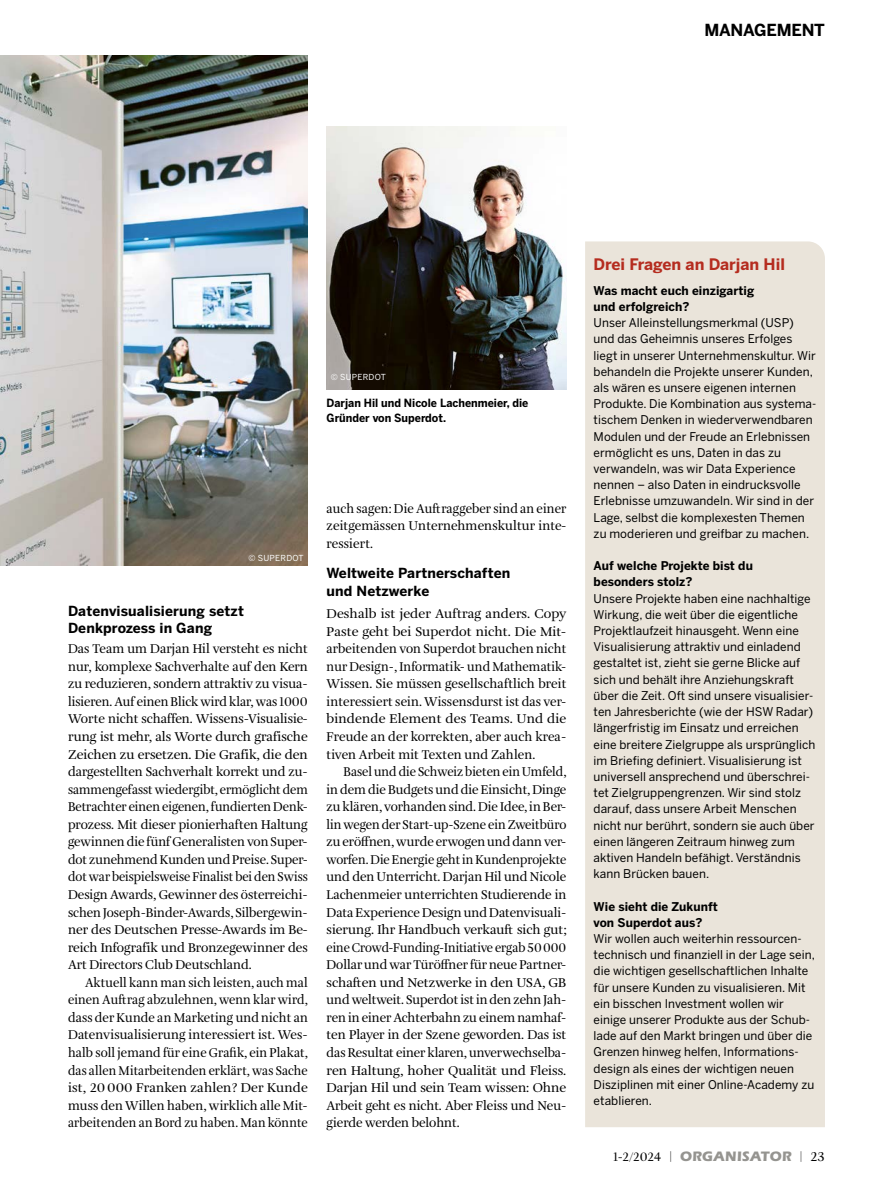
<style>
.page{position:relative;width:893px;height:1191px;background:#fff}
.page>*{position:absolute;margin:0;border:0;box-sizing:border-box;transform-origin:0 0}
.t1{font:700 16.5px "Benton Sans";letter-spacing:-.015em;color:#000}
.t2{font:700 15.75px "Benton Sans";color:#b52c1f}
.t3{font:700 13.8px/17.5px "Benton Sans";letter-spacing:.01em;color:#000}
.t4{font:13.5px "Eras Bold ITC";letter-spacing:.02em;color:#959490}
.t5{font:13.2px/17.5px "Amalia Pro";letter-spacing:.005em;color:#000}
.t6{font:13.2px/17.5px "Amalia Pro";letter-spacing:.005em;color:#000;text-align:justify;scale:.94 1}
.t7{font:13.2px/17.5px "Amalia Pro";letter-spacing:.005em;color:#000;text-align:justify;scale:.95 1}
.t8{font:13.2px/17.5px "Amalia Pro";letter-spacing:.005em;color:#000;text-align:justify;scale:.96 1}
.t9{font:12px/16.2px "Benton Sans";letter-spacing:.005em;color:#000}
.t10{font:700 12px/16.2px "Benton Sans";letter-spacing:.005em;color:#000}
.t11{font:700 11.25px/15px "Benton Sans";color:#000;scale:.95 1}
.t12{font:8.25px "Benton Sans";letter-spacing:.03em;color:#fff}
.s1{font-family:"Amalia Pro";font-size:12.75px;color:#000}
.s2{font-family:"Amalia Pro";color:#000}
</style>
<div class="page">
<img style="left:327px;top:126px;width:239px;height:264px">
<img style="left:0;top:55px;width:308px;height:510px">
<div style="left:585px;top:241px;width:240px;height:886px;background:#eae4da"></div>
<h1 class="t1" style="left:704px;top:21px;width:122px">MANAGEMENT</h1>
<p class="t12" style="left:331px;top:372px;width:57px">© SUPERDOT</p>
<p class="t11" style="left:327px;top:396px;width:214px">Darjan Hil und Nicole Lachenmeier, die<br>Gründer von Superdot.</p>
<p class="t12" style="left:248px;top:553px;width:57px">© SUPERDOT</p>
<p class="t3" style="left:68px;top:602px;width:177px">Datenvisualisierung setzt<br>Denkprozess in Gang</p>
<p class="t5" style="left:68px;top:640px;width:241px;text-align:justify">Das Team um Darjan Hil versteht es nicht nur, komplexe Sachverhalte auf den Kern zu reduzieren, sondern attraktiv zu visua&shy;lisieren. Auf einen Blick wird klar, was 1000<br>Worte nicht schaffen. Wissens-Visualisie&shy;rung ist mehr, als Worte durch grafische Zeichen zu ersetzen. Die Grafik, die den dargestellten Sachverhalt korrekt und zu&shy;sammengefasst wiedergibt, ermöglicht dem Betrachter einen eigenen, fundierten Denk&shy;prozess. Mit dieser pionierhaften Haltung gewinnen die fünf Generalisten von Super&shy;dot zunehmend Kunden und Preise. Super&shy;dot war beispielsweise Finalist bei den Swiss Design Awards, Gewinner des österreichi&shy;schen Joseph-Binder-Awards, Silbergewin&shy;ner des Deutschen Presse-Awards im Be&shy;reich Infografik und Bronzegewinner des Art Directors Club Deutschland.</p>
<p class="t7" style="left:68px;top:974px;width:254px;text-indent:17px">Aktuell kann man sich leisten, auch mal einen Auftrag abzulehnen, wenn klar wird, dass der Kunde an Marketing und nicht an Datenvisualisierung interessiert ist. Wes&shy;halb soll jemand für eine Grafik, ein Plakat, das allen Mitarbeitenden erklärt, was Sache ist, 20000 Franken zahlen? Der Kunde muss den Willen haben, wirklich alle Mit&shy;arbeitenden an Bord zu haben. Man könnte</p>
<p class="t8" style="left:327px;top:500px;width:251px">auch sagen: Die Auftraggeber sind an einer zeitgemässen Unternehmenskultur inte&shy;ressiert.</p>
<p class="t3" style="left:327px;top:564px;width:185px">Weltweite Partnerschaften und Netzwerke</p>
<p class="t5" style="left:327px;top:605px;width:241px">Deshalb ist jeder Auftrag anders. Copy Paste geht bei Superdot nicht. Die Mit&shy;arbeitenden von Superdot brauchen nicht nur Design-, Informatik- und Mathematik-Wissen. Sie müssen gesellschaftlich breit interessiert sein. Wissensdurst ist das ver&shy;bindende Element des Teams. Und die Freude an der korrekten, aber auch krea&shy;tiven Arbeit mit Texten und Zahlen.</p>
<p class="t6" style="left:327px;top:763px;width:257px;text-indent:17px">Basel und die Schweiz bieten ein Umfeld, in dem die Budgets und die Einsicht, Dinge zu klären, vorhanden sind. Die Idee, in Ber&shy;lin wegen der Start-up-Szene ein Zweitbüro zu eröffnen, wurde erwogen und dann ver&shy;worfen. Die Energie geht in Kundenprojekte und den Unterricht. Darjan Hil und Nicole Lachenmeier unterrichten Studierende in Data Experience Design und Datenvisuali&shy;sierung. Ihr Handbuch verkauft sich gut; eine Crowd-Funding-Initiative ergab 50000<br>Dollar und war Türöffner für neue Partner&shy;schaften und Netzwerke in den USA, GB und weltweit. Superdot ist in den zehn Jah&shy;ren in einer Achterbahn zu einem namhaf&shy;ten Player in der Szene geworden. Das ist das Resultat einer klaren, unverwechselba&shy;ren Haltung, hoher Qualität und Fleiss.<br>Darjan Hil und sein Team wissen: Ohne Arbeit geht es nicht. Aber Fleiss und Neu&shy;gierde werden belohnt.</p>
<h2 class="t2" style="left:594px;top:255px;width:193px">Drei Fragen an Darjan Hil</h2>
<p class="t10" style="left:594px;top:282px;width:162px">Was macht euch einzigartig und -erfolgreich?</p>
<p class="t9" style="left:594px;top:315px;width:224px">Unser Alleinstellungsmerkmal (USP) und das Geheimnis unseres Erfolges liegt in unserer Unternehmenskultur. Wir behandeln die Projekte unserer Kunden, als wären es unsere eigenen internen Produkte. Die Kombination aus systema&shy;tischem Denken in wiederverwendbaren Modulen und der Freude an Erlebnissen ermöglicht es uns, Daten in das zu verwandeln, was wir Data Experience nennen – also Daten in eindrucksvolle Erlebnisse umzuwandeln. Wir sind in der Lage, selbst die komplexesten Themen zu moderieren und greifbar zu machen.</p>
<p class="t10" style="left:594px;top:558px;width:161px">Auf welche Projekte bist du besonders stolz?</p>
<p class="t9" style="left:594px;top:590px;width:223px">Unsere Projekte haben eine nachhaltige Wirkung, die weit über die eigentliche Projektlaufzeit hinausgeht. Wenn eine Visualisierung attraktiv und einladend gestaltet ist, zieht sie gerne Blicke auf sich und behält ihre Anziehungskraft über die Zeit. Oft sind unsere visualisier&shy;ten Jahresberichte (wie der HSW Radar) längerfristig im Einsatz und erreichen eine breitere Zielgruppe als ursprünglich im Briefing definiert. Visualisierung ist universell ansprechend und überschrei&shy;tet Zielgruppengrenzen. Wir sind stolz darauf, dass unsere Arbeit Menschen nicht nur berührt, sondern sie auch über einen längeren Zeitraum hinweg zum aktiven Handeln befähigt. Verständnis kann Brücken bauen.</p>
<p class="t10" style="left:594px;top:898px;width:126px">Wie sieht die Zukunft von Superdot aus?</p>
<p class="t9" style="left:594px;top:930px;width:223px">Wir wollen auch weiterhin ressourcen&shy;technisch und finanziell in der Lage sein, die wichtigen gesellschaftlichen Inhalte für unsere Kunden zu visualisieren. Mit ein bisschen Investment wollen wir einige unserer Produkte aus der Schub&shy;lade auf den Markt bringen und über die Grenzen hinweg helfen, Informations&shy;design als eines der wichtigen neuen Disziplinen mit einer Online-Academy zu etablieren.</p>
<p class="t4" style="left:613px;top:1148px;width:213px"><span class="s1">1-2/2024 |</span> ORGANISATOR <span class="s1">|</span> <span class="s2">23</span></p>
</div>
